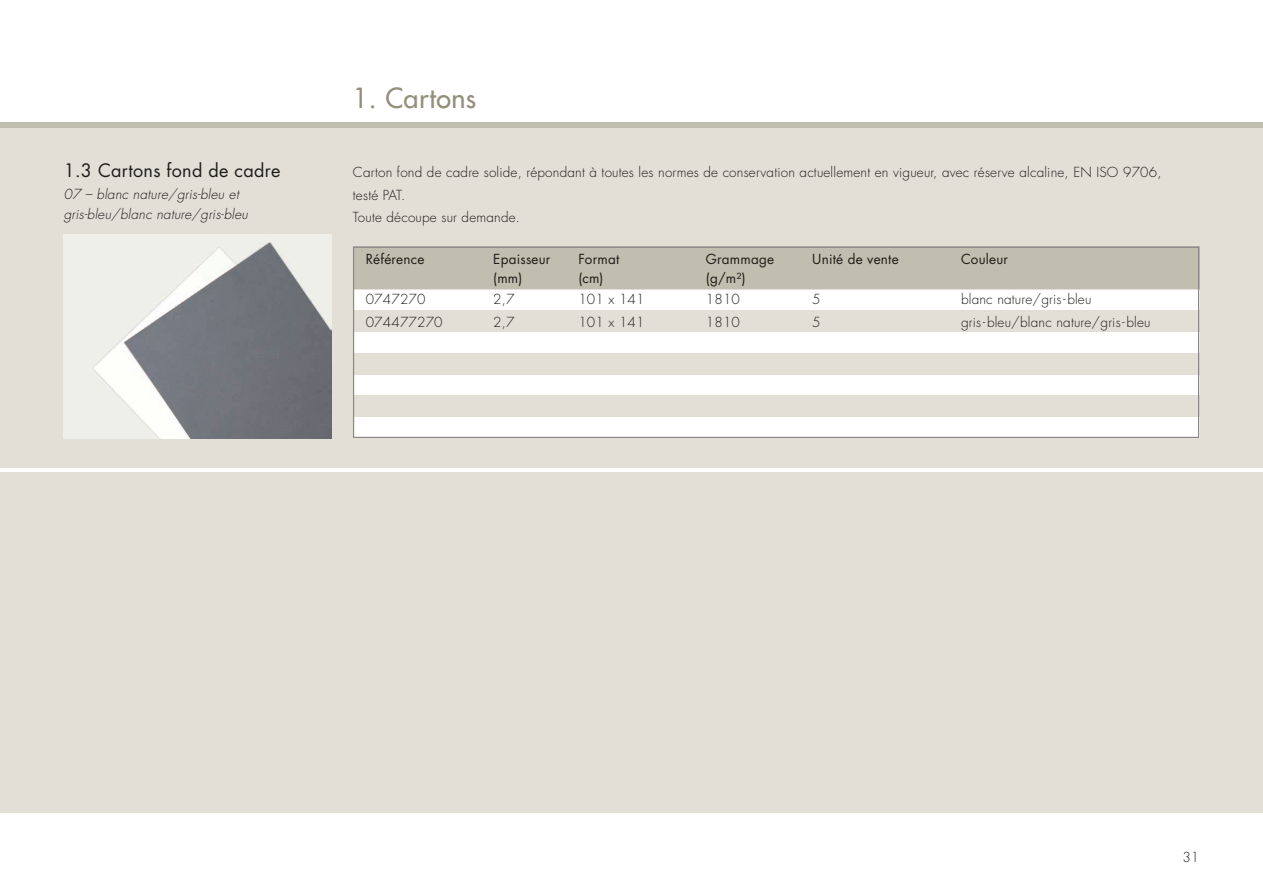
<style>
.page{position:relative;width:1263px;height:893px;background:#fff}
.page>*{position:absolute;margin:0;border:0;box-sizing:border-box;transform-origin:0 0}
.t1{font:500 27px "Futura Std";letter-spacing:.015em;color:#928f7a}
.t2{font:18px "Futura Std";letter-spacing:.015em;color:#1d1d1b}
.t3{font:300 13.5px/22.5px "Futura Std";letter-spacing:.015em;color:#1d1d1b}
.t4{font:13.5px "Futura Std";letter-spacing:.015em;color:#1d1d1b}
.t5{font:italic 300 13.5px/19.5px "Futura Std";letter-spacing:.015em;color:#1d1d1b}
</style>
<div class="page">
<div style="left:0;top:128px;width:1263px;height:340px;background:#e1dfd6"></div>
<div style="left:0;top:473px;width:1263px;height:340px;background:#e1dfd6"></div>
<div style="left:0;top:122px;width:1263px;height:6px;background:#c0beae"></div>
<div style="left:353px;top:247px;width:846px;height:191px;background:#fff"></div>
<div style="left:353px;top:310px;width:846px;height:22px;background:#e1dfd6"></div>
<div style="left:353px;top:353px;width:846px;height:21px;background:#e1dfd6"></div>
<div style="left:353px;top:395px;width:846px;height:22px;background:#e1dfd6"></div>
<div style="left:353px;top:247px;width:846px;height:42px;background:#c0beae"></div>
<div style="left:353px;top:247px;width:846px;height:191px;border:1px solid #878787"></div>
<img style="left:64px;top:234px;width:268px;height:204px">
<h2 class="t2" style="left:64px;top:159px;width:218px">1.3 Cartons fond de cadre</h2>
<p class="t5" style="left:64px;top:185px;width:186px">07 – blanc nature/gris-bleu et gris-bleu/blanc nature/gris-bleu</p>
<h1 class="t1" style="left:353px;top:81px;width:125px">1. Cartons</h1>
<p class="t3" style="left:353px;top:161px;width:810px">Carton fond de cadre solide, répondant à toutes les normes de conservation actuellement en vigueur, avec réserve alcaline, EN ISO 9706, testé PAT.<br>Toute découpe sur demande.</p>
<p class="t4" style="left:366px;top:251px;width:60px">Référence</p>
<p class="t4" style="left:493px;top:251px;width:59px">Epaisseur</p>
<p class="t4" style="left:578px;top:251px;width:43px">Format</p>
<p class="t4" style="left:706px;top:251px;width:70px">Grammage</p>
<p class="t4" style="left:812px;top:251px;width:88px">Unité de vente</p>
<p class="t4" style="left:961px;top:251px;width:48px">Couleur</p>
<p class="t4" style="left:493px;top:269px;width:31px">(mm)</p>
<p class="t4" style="left:578px;top:269px;width:27px">(cm)</p>
<p class="t4" style="left:706px;top:269px;width:41px">(g/m²)</p>
<p class="t3" style="left:366px;top:288px;width:61px">0747270</p>
<p class="t3" style="left:493px;top:288px;width:23px">2,7</p>
<p class="t3" style="left:578px;top:288px;width:68px">101 x 141</p>
<p class="t3" style="left:706px;top:288px;width:36px">1810</p>
<p class="t3" style="left:812px;top:288px;width:10px">5</p>
<p class="t3" style="left:961px;top:288px;width:132px">blanc nature/gris-bleu</p>
<p class="t3" style="left:366px;top:312px;width:78px">074477270</p>
<p class="t3" style="left:493px;top:312px;width:23px">2,7</p>
<p class="t3" style="left:578px;top:312px;width:68px">101 x 141</p>
<p class="t3" style="left:706px;top:312px;width:36px">1810</p>
<p class="t3" style="left:812px;top:312px;width:10px">5</p>
<p class="t3" style="left:961px;top:312px;width:191px">gris-bleu/blanc nature/gris-bleu</p>
<p class="t3" style="left:1182px;top:846px;width:18px">31</p>
</div>
